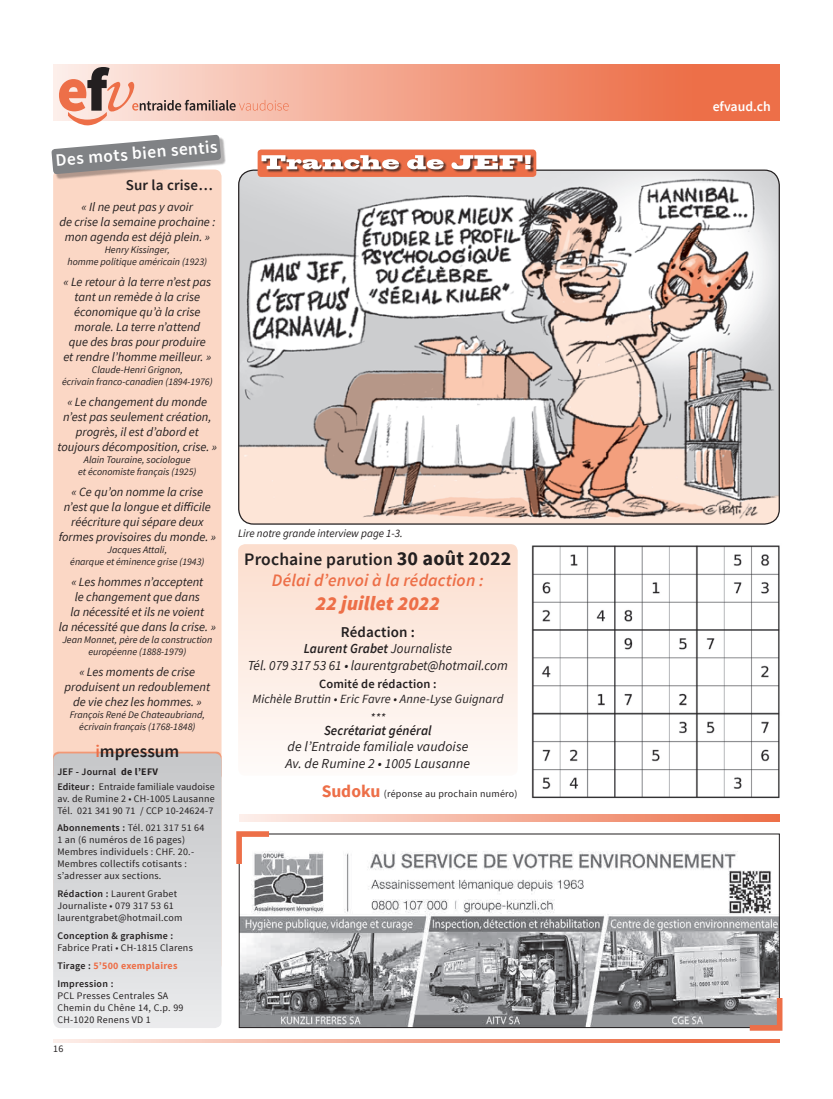
<style>
.page{position:relative;width:833px;height:1099px;background:#fff}
.page>*{position:absolute;margin:0;border:0;box-sizing:border-box;transform-origin:0 0}
.t1{font:italic 900 20px "Source Sans Pro";letter-spacing:.01em;color:#ed6f48}
.t2{font:italic 600 17.5px/21px "Source Sans Pro";letter-spacing:.01em;color:#ed6f48;text-align:center}
.t3{font:600 17.5px "Source Sans Pro";color:#fff}
.t4{font:600 17.5px "Source Sans Pro";color:#231f20}
.t5{font:600 15px "Source Sans Pro";letter-spacing:.01em;color:#231f20}
.t6{font:italic 13.75px/16.5px "Source Sans Pro";letter-spacing:.01em;color:#231f20;text-align:center;scale:.95 1}
.t7{font:italic 13.75px/16.5px "Source Sans Pro";letter-spacing:.01em;color:#231f20}
.t8{font:italic 600 13.75px "Source Sans Pro";letter-spacing:.01em;color:#231f20;scale:.95 1}
.t9{font:600 13.75px "Source Sans Pro";color:#fff}
.t10{font:italic 12.5px/15px "Source Sans Pro";color:#231f20;text-align:center}
.t11{font:600 12.5px "Source Sans Pro";letter-spacing:.01em;color:#231f20}
.t12{font:italic 11.25px "Source Sans Pro";color:#231f20}
.t13{font:10px/12px "Source Sans Pro";letter-spacing:.025em;color:#231f20}
.t14{font:italic 10px/12px "Source Sans Pro";color:#231f20;text-align:center}
.t15{font:600 10px "Source Sans Pro";letter-spacing:.025em;color:#231f20}
.s1{color:#ed6f48}
.s2{font-weight:600}
.s3{font-weight:700}
.s4{font-weight:700;color:#ed6f48}
.s5{font-style:normal;color:#231f20}
.s6{font-weight:700;font-style:normal;font-size:20px;color:#231f20}
.s7{font-weight:700;font-size:17.5px;color:#ed6f48}
</style>
<div class="page">
<div style="left:238px;top:544px;width:280px;height:231px;background:linear-gradient(to bottom,#fcddcd,#fefbf9);border-radius:7px"></div>
<div style="left:53px;top:169px;width:168px;height:802px;background:#fbd7c5;border-radius:7px"></div>
<svg style="left:53px;top:1039px;width:727px;height:4px;background:#f3a48b"></svg>
<div style="left:53px;top:137px;width:173px;height:42px;background:#231f20;opacity:.35"></div>
<svg style="left:51px;top:135px;width:170px;height:39px"></svg>
<div style="left:53px;top:751px;width:168px;height:29px;background:#f29875;border-radius:5px"></div>
<svg style="left:53px;top:753px;width:168px;height:275px;background:#d7d8d9"></svg>
<svg style="left:53px;top:64px;width:727px;height:56px;background:#f08f71"></svg>
<svg style="left:59px;top:67px;width:230px;height:58px;background:#e9bfb2"></svg>
<img style="left:239px;top:171px;width:540px;height:353px">
<div style="left:258px;top:149px;width:278px;height:28px;background:#ed6f48;border-radius:4px"></div>
<div style="left:261px;top:155px;width:273px;height:18px;background:#231f20;opacity:.75"></div>
<svg style="left:261px;top:155px;width:270px;height:14px"></svg>
<img style="left:531px;top:545px;width:249px;height:254px">
<svg style="left:239px;top:814px;width:540px;height:7px;background:#f4af99"></svg>
<img style="left:241px;top:851px;width:536px;height:174px">
<svg style="left:236px;top:831px;width:39px;height:38px"></svg>
<svg style="left:744px;top:992px;width:39px;height:39px;background:#bca19b"></svg>
<h2 class="t3" style="left:55px;top:149px;width:164px;rotate:-5deg">Des mots bien sentis</h2>
<p class="t5" style="left:126px;top:176px;width:88px">Sur la crise…</p>
<p class="t10" style="left:59px;top:199px;width:157px">« Il ne peut pas y avoir<br>de crise la semaine prochaine : mon agenda est déjà plein. »</p>
<p class="t14" style="left:68px;top:244px;width:141px">Henry Kissinger,<br>homme politique américain (1923)</p>
<p class="t10" style="left:63px;top:274px;width:149px">« Le retour à la terre n’est pas tant un remède à la crise économique qu’à la crise morale. La terre n’attend que des bras pour produire et rendre l’homme meilleur. »</p>
<p class="t14" style="left:62px;top:364px;width:152px">Claude-Henri Grignon,<br>écrivain franco-canadien (1894-1976)</p>
<p class="t10" style="left:58px;top:394px;width:161px">« Le changement du monde n’est pas seulement création, progrès, il est d’abord et toujours décomposition, crise. »</p>
<p class="t14" style="left:78px;top:454px;width:120px">Alain Touraine, sociologue<br>et économiste français (1925)</p>
<p class="t10" style="left:59px;top:484px;width:159px">« Ce qu’on nomme la crise n’est que la longue et difficile réécriture qui sépare deux formes provisoires du monde. »</p>
<p class="t14" style="left:70px;top:544px;width:136px">Jacques Attali,<br>énarque et éminence grise (1943)</p>
<p class="t10" style="left:59px;top:574px;width:158px">« Les hommes n’acceptent<br>le changement que dans<br>la nécessité et ils ne voient<br>la nécessité que dans la crise. »</p>
<p class="t14" style="left:62px;top:634px;width:151px">Jean Monnet, père de la construction européenne (1888-1979)</p>
<p class="t10" style="left:65px;top:664px;width:147px">« Les moments de crise produisent un redoublement de vie chez les hommes. »</p>
<p class="t14" style="left:70px;top:709px;width:137px">François René De Chateaubriand, écrivain français (1768-1848)</p>
<h2 class="t4" style="left:95px;top:740px;width:86px"><span class="s1">i</span>mpressum</h2>
<p class="t13" style="left:57px;top:764px;width:159px;line-height:15px"><span class="s2">JEF - Journal</span> <span class="s3">de l’EFV<br></span><span class="s2">Editeur :</span> Entraide familiale vaudoise</p>
<p class="t13" style="left:57px;top:792px;width:159px">av. de Rumine 2 • CH-1005 Lausanne<br>Tél. 021 341 90 71 / CCP 10-24624-7</p>
<p class="t13" style="left:57px;top:821px;width:149px"><span class="s2">Abonnements :</span> Tél. 021 317 51 64<br>1 an (6 numéros de 16 pages)<br>Membres individuels : CHF. 20.-<br>Membres collectifs cotisants : s’adresser aux sections.</p>
<p class="t13" style="left:57px;top:887px;width:126px"><span class="s2">Rédaction :</span> Laurent Grabet<br>Journaliste • 079 317 53 61 laurentgrabet@hotmail.com</p>
<p class="t15" style="left:57px;top:928px;width:117px">Conception &amp; graphisme :</p>
<p class="t13" style="left:57px;top:938px;width:137px;line-height:18px">Fabrice Prati • CH-1815 Clarens<br><span class="s2">Tirage :</span> <span class="s4">5’500 exemplaires<br></span><span class="s2">Impression :</span></p>
<p class="t13" style="left:57px;top:989px;width:128px">PCL Presses Centrales SA<br>Chemin du Chêne 14, C.p. 99<br>CH-1020 Renens VD 1</p>
<p class="t13" style="left:53px;top:1042px;width:12px">16</p>
<p class="t12" style="left:238px;top:526px;width:166px">Lire notre grande interview page 1-3.</p>
<h2 class="t2" style="left:244px;top:548px;width:269px"><span class="s5">Prochaine parution</span> <span class="s6">30 août 2022<br></span>Délai d’envoi à la rédaction :</h2>
<h1 class="t1" style="left:316px;top:590px;width:126px">22 juillet 2022</h1>
<p class="t5" style="left:341px;top:622px;width:76px">Rédaction :</p>
<p class="t6" style="left:248px;top:640px;width:275px"><span class="s2">Laurent Grabet</span> Journaliste<br>Tél. 079 317 53 61 • laurentgrabet@hotmail.com</p>
<p class="t11" style="left:319px;top:676px;width:119px">Comité de rédaction :</p>
<p class="t10" style="left:252px;top:689px;width:252px;line-height:18.8px">Michèle Bruttin • Eric Favre • Anne-Lyse Guignard ***</p>
<p class="t8" style="left:324px;top:721px;width:115px">Secrétariat général</p>
<p class="t7" style="left:285px;top:738px;width:186px">de l’Entraide familiale vaudoise<br>Av. de Rumine 2 • 1005 Lausanne</p>
<p class="t13" style="left:322px;top:788px;width:197px"><span class="s7">Sudoku</span> (réponse au prochain numéro)</p>
<p class="t9" style="left:712px;top:97px;width:60px">efvaud.ch</p>
</div>
